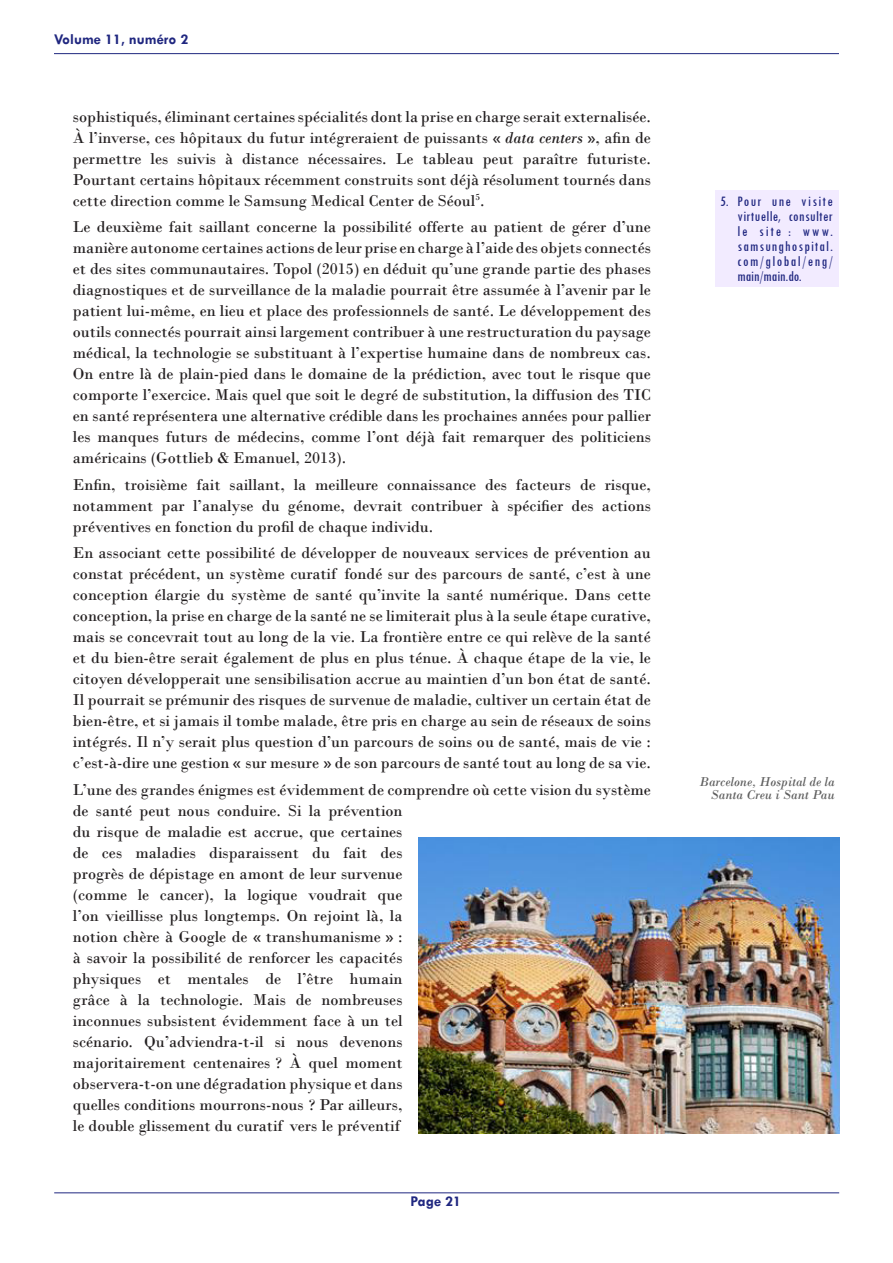
<style>
.page{position:relative;width:893px;height:1263px;background:#fff}
.page>*{position:absolute;margin:0;border:0;box-sizing:border-box;transform-origin:0 0}
.Article_-_Texte{font:16.5px/21px "Bodoni";color:#231f20;text-align:justify}
.t1{font:condensed 15px/15px "Tw Cen";letter-spacing:.075em;color:#202780;text-align:justify}
.t2{font:700 15px "Tw Cen";color:#202780}
.Article_-_Légendes_p{font:italic 13.5px/13.5px "Bodoni";color:#5f5f5f;text-align:right}
.s1{font-style:italic}
</style>
<div class="page">
<hr style="left:54px;top:1192px;width:785px;height:1px;background:#202780">
<hr style="left:54px;top:53px;width:785px;height:1px;background:#202780">
<div style="left:716px;top:190px;width:123px;height:97px;background:#f2ebff"></div>
<img style="left:418px;top:837px;width:421px;height:296px">
<p class="t2" style="left:54px;top:30px;width:136px">Volume 11, numéro 2</p>
<p class="Article_-_Texte" style="left:73px;top:106px;width:580px">sophistiqués, éliminant certaines spécialités dont la prise en charge serait externalisée.<br>À l’inverse, ces hôpitaux du futur intégreraient de puissants « <span class="s1">data centers</span> », afin de permettre les suivis à distance nécessaires. Le tableau peut paraître futuriste.<br>Pourtant certains hôpitaux récemment construits sont déjà résolument tournés dans cette direction comme le Samsung Medical Center de Séoul<sup>5</sup>.</p>
<p class="Article_-_Texte" style="left:73px;top:216px;width:580px">Le deuxième fait saillant concerne la possibilité offerte au patient de gérer d’une manière autonome certaines actions de leur prise en charge à l’aide des objets connectés et des sites communautaires. Topol (2015) en déduit qu’une grande partie des phases diagnostiques et de surveillance de la maladie pourrait être assumée à l’avenir par le patient lui-même, en lieu et place des professionnels de santé. Le développement des outils connectés pourrait ainsi largement contribuer à une restructuration du paysage médical, la technologie se substituant à l’expertise humaine dans de nombreux cas.<br>On entre là de plain-pied dans le domaine de la prédiction, avec tout le risque que comporte l’exercice. Mais quel que soit le degré de substitution, la diffusion des TIC en santé représentera une alternative crédible dans les prochaines années pour pallier les manques futurs de médecins, comme l’ont déjà fait remarquer des politiciens américains (Gottlieb &amp; Emanuel, 2013).</p>
<p class="Article_-_Texte" style="left:73px;top:474px;width:579px">Enfin, troisième fait saillant, la meilleure connaissance des facteurs de risque, notamment par l’analyse du génome, devrait contribuer à spécifier des actions préventives en fonction du profil de chaque individu.</p>
<p class="Article_-_Texte" style="left:73px;top:543px;width:580px">En associant cette possibilité de développer de nouveaux services de prévention au constat précédent, un système curatif fondé sur des parcours de santé, c’est à une conception élargie du système de santé qu’invite la santé numérique. Dans cette conception, la prise en charge de la santé ne se limiterait plus à la seule étape curative, mais se concevrait tout au long de la vie. La frontière entre ce qui relève de la santé et du bien-être serait également de plus en plus ténue. À chaque étape de la vie, le citoyen développerait une sensibilisation accrue au maintien d’un bon état de santé.<br>Il pourrait se prémunir des risques de survenue de maladie, cultiver un certain état de bien-être, et si jamais il tombe malade, être pris en charge au sein de réseaux de soins intégrés. Il n’y serait plus question d’un parcours de soins ou de santé, mais de vie : c’est-à-dire une gestion « sur mesure » de son parcours de santé tout au long de sa vie.</p>
<p class="Article_-_Texte" style="left:73px;top:779px;width:579px;text-align:left">L’une des grandes énigmes est évidemment de comprendre où cette vision du système de santé peut nous conduire. Si la prévention<br>du risque de maladie est accrue, que certaines<br>de ces maladies disparaissent du fait des<br>progrès de dépistage en amont de leur survenue<br>(comme le cancer), la logique voudrait que<br>l’on vieillisse plus longtemps. On rejoint là, la<br>notion chère à Google de « transhumanisme » :<br>à savoir la possibilité de renforcer les capacités<br>physiques et mentales de l’être humain<br>grâce à la technologie. Mais de nombreuses<br>inconnues subsistent évidemment face à un tel<br>scénario. Qu’adviendra-t-il si nous devenons<br>majoritairement centenaires ? À quel moment<br>observera-t-on une dégradation physique et dans<br>quelles conditions mourrons-nous ? Par ailleurs,<br>le double glissement du curatif vers le préventif</p>
<p class="t2" style="left:411px;top:1192px;width:52px">Page 21</p>
<p class="t1" style="left:737px;top:194px;width:97px;text-indent:-17px">5. Pour une visite virtuelle, consulter le site : www. samsunghospital. com/global/eng/ main/main.do.</p>
<p class="Article_-_Légendes_p" style="left:700px;top:774px;width:137px">Barcelone, Hospital de la<br>Santa Creu i Sant Pau</p>
</div>
